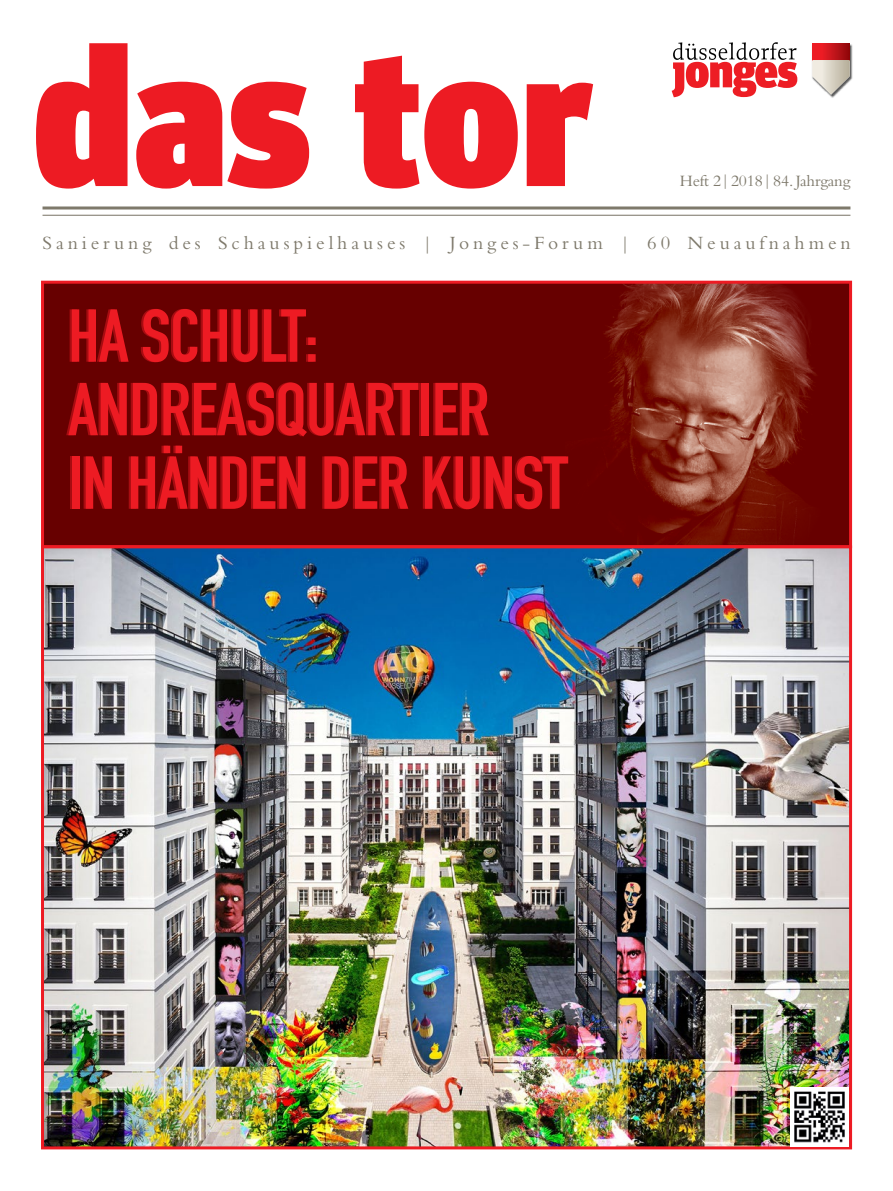
<style>
.page{position:relative;width:893px;height:1191px;background:#fff}
.page>*{position:absolute;margin:0;border:0;box-sizing:border-box;transform-origin:0 0}
.t1{font:700 73.5px/73.5px "DIN Condensed";letter-spacing:-.01em;color:#ed1b23}
.t2{font:19.5px "Bembo";letter-spacing:.2em;color:#7e796b}
.t3{font:16.5px "Bembo";letter-spacing:-.01em;color:#7e796b}
</style>
<div class="page">
<svg style="left:672px;top:42px;width:125px;height:55px"></svg>
<img style="left:812px;top:43px;width:41px;height:55px">
<svg style="left:812px;top:44px;width:38px;height:51px;background:#d39893"></svg>
<svg style="left:36px;top:43px;width:557px;height:146px;fill:#ed1b23"></svg>
<hr style="left:43px;top:206px;width:807px;height:3px;background:#7e796b">
<hr style="left:43px;top:215px;width:807px;height:1px;background:#7e796b">
<div style="left:43px;top:282px;width:807px;height:264px;background:#670000"></div>
<img style="left:604px;top:285px;width:213px;height:259px">
<div style="left:41px;top:281px;width:811px;height:267px;border:3px solid #ed1b23"></div>
<img style="left:45px;top:549px;width:803px;height:596px">
<div style="left:41px;top:545px;width:811px;height:604px;border:3px solid #ed1b23"></div>
<div style="left:790px;top:1087px;width:59px;height:59px;background:#fff"></div>
<img style="left:794px;top:1091px;width:51px;height:52px">
<p class="t3" style="left:680px;top:171px;width:172px">Heft 2|2018|84. Jahrgang</p>
<p class="t2" style="left:43px;top:231px;width:810px">Sanierung des Schauspielhauses | Jonges-Forum | 60 Neuaufnahmen</p>
<h1 class="t1" style="left:68px;top:300px;width:501px">HA SCHULT:<br>ANDREASQUARTIER<br>IN HÄNDEN DER KUNST</h1>
</div>
